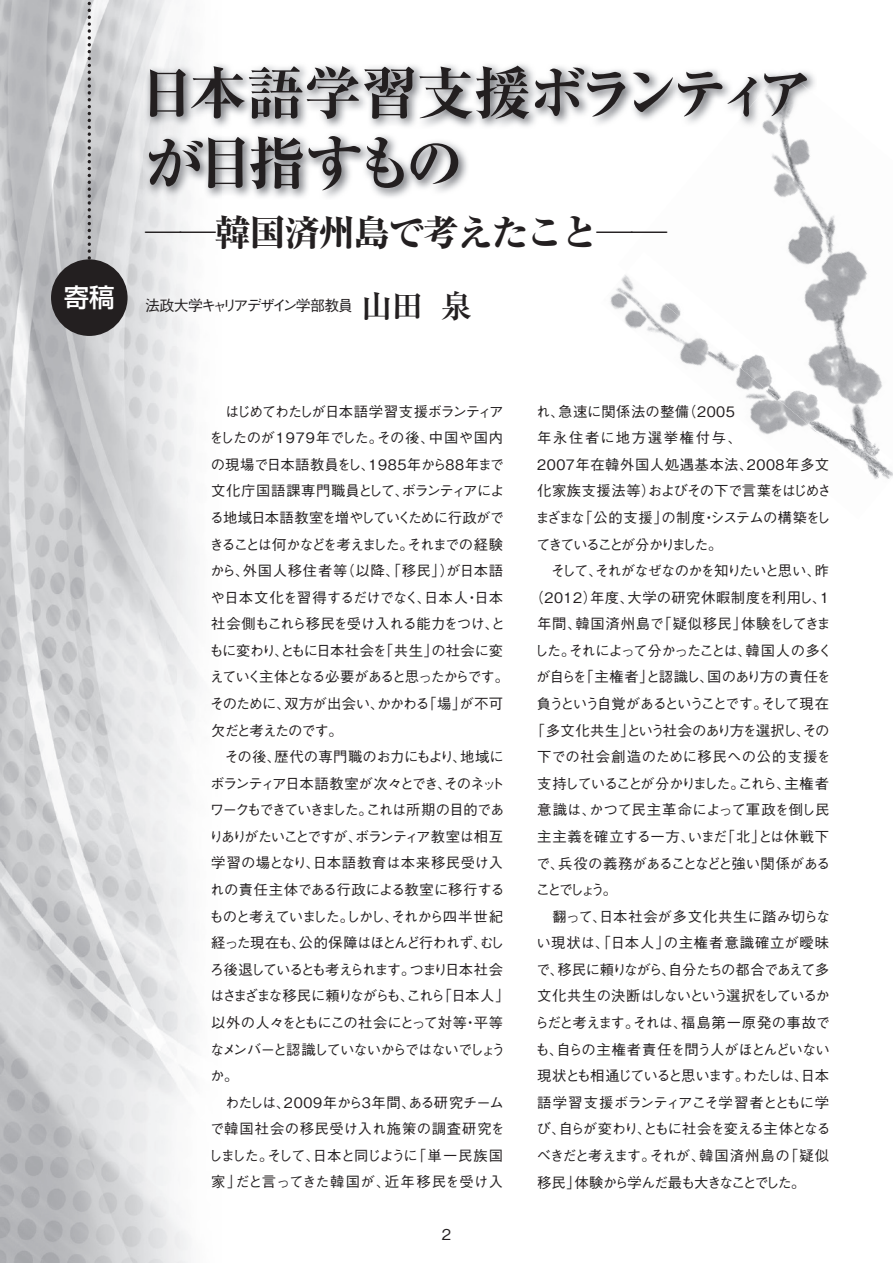
<style>
.page{position:relative;width:893px;height:1263px;background:#fff}
.page>*{position:absolute;margin:0;border:0;box-sizing:border-box;transform-origin:0 0}
.t1{font:700 expanded 57.45px/70.2px "Ryumin Pro";letter-spacing:-.1em;color:#231f20}
.t2{font:800 36.15px "Ryumin Pro";letter-spacing:-.04em;color:#231f20}
.t3{font:500 25.5px "Shin Go Pro";color:#fff}
.t4{font:500 14.85px "Gothic BBB Pro";letter-spacing:-.11em;color:#231f20}
.t5{font:500 14.4px/26.5px "Gothic BBB Pro";letter-spacing:-.05em;color:#231f20}
.t6{font:500 14.4px "Gothic BBB Pro";letter-spacing:.035em;color:#231f20}
.t7{font:500 14.4px "Gothic BBB Pro";letter-spacing:-.08em;color:#231f20}
.t8{font:500 14.4px "Gothic BBB Pro";letter-spacing:-.105em;color:#231f20}
.t9{font:500 14.4px "Gothic BBB Pro";letter-spacing:-.075em;color:#231f20}
.t10{font:500 14.4px "Gothic BBB Pro";letter-spacing:-.01em;color:#231f20}
.t11{font:500 14.4px "Gothic BBB Pro";letter-spacing:-.13em;color:#231f20}
.t12{font:500 14.4px "Gothic BBB Pro";letter-spacing:-.09em;color:#231f20}
.t13{font:500 14.4px "Gothic BBB Pro";letter-spacing:.055em;color:#231f20}
.t14{font:500 14.4px "Gothic BBB Pro";letter-spacing:-.095em;color:#231f20}
.t15{font:500 14.4px "Gothic BBB Pro";letter-spacing:-.015em;color:#231f20}
.t16{font:500 14.4px "Gothic BBB Pro";letter-spacing:.01em;color:#231f20}
.t17{font:500 14.4px "Gothic BBB Pro";letter-spacing:.065em;color:#231f20}
.t18{font:500 14.4px "Gothic BBB Pro";letter-spacing:-.1em;color:#231f20}
.t19{font:500 14.4px "Gothic BBB Pro";letter-spacing:.04em;color:#231f20}
.t20{font:500 14.4px "Gothic BBB Pro";letter-spacing:-.165em;color:#231f20}
.t21{font:500 14.4px "Gothic BBB Pro";letter-spacing:.115em;color:#231f20}
.s1{font-family:"Ryumin Pro";font-weight:700;font-size:31.95px}
</style>
<div class="page">
<img style="left:788px;top:200px;width:62px;height:52px">
<img style="left:610px;top:275px;width:16px;height:48px">
<img style="left:626px;top:252px;width:267px;height:227px">
<img style="left:0;top:0;width:188px;height:104px">
<img style="left:0;top:104px;width:177px;height:1159px">
<img style="left:143px;top:60px;width:529px;height:140px">
<img style="left:672px;top:69px;width:143px;height:131px">
<svg style="left:88px;top:0;width:3px;height:259px"></svg>
<div style="left:51px;top:259px;width:77px;height:77px;background:#231f20;border-radius:50%"></div>
<h3 class="t3" style="left:64px;top:276px;width:53px">寄稿</h3>
<h1 class="t1" style="left:138px;top:54px;width:677px">日本語学習支援ボランティアが目指すもの</h1>
<h2 class="t2" style="left:145px;top:204px;width:523px">──韓国済州島で考えたこと──</h2>
<p class="t4" style="left:145px;top:294px;width:329px">法政大学キャリアデザイン学部教員 <span class="s1">山田 泉</span></p>
<p class="t5" style="left:208px;top:396px;width:303px">　はじめてわたしが日本語学習支援ボランティアをしたのが1979年でした。その後、中国や国内の現場で日本語教員をし、1985年から88年まで文化庁国語課専門職員として、ボランティアによる地域日本語教室を増やしていくために行政ができることは何かなどを考えました。それまでの経験から、外国人移住者等（以降、「移民」）が日本語や日本文化を習得するだけでなく、日本人・日本社会側もこれら移民を受け入れる能力をつけ、ともに変わり、ともに日本社会を「共生」の社会に変えていく主体となる必要があると思ったからです。そのために、双方が出会い、かかわる「場」が不可欠だと考えたのです。<br>　その後、歴代の専門職のお力にもより、地域にボランティア日本語教室が次々とでき、そのネットワークもできていきました。これは所期の目的でありありがたいことですが、ボランティア教室は相互学習の場となり、日本語教育は本来移民受け入れの責任主体である行政による教室に移行するものと考えていました。しかし、それから四半世紀経った現在も、公的保障はほとんど行われず、むしろ後退しているとも考えられます。つまり日本社会はさまざまな移民に頼りながらも、これら「日本人」以外の人々をともにこの社会にとって対等・平等なメンバーと認識していないからではないでしょうか。<br>　わたしは、2009年から３年間、ある研究チームで韓国社会の移民受け入れ施策の調査研究をしました。そして、日本と同じように「単一民族国家」だと言ってきた韓国が、近年移民を受け入</p>
<p class="t6" style="left:536px;top:400px;width:200px">れ、急速に関係法の整備（2005</p>
<p class="t21" style="left:537px;top:426px;width:206px">年永住者に地方選挙権付与、</p>
<p class="t6" style="left:537px;top:453px;width:294px">2007年在韓外国人処遇基本法、2008年多文</p>
<p class="t5" style="left:537px;top:476px;width:296px">化家族支援法等）およびその下で言葉をはじめさ</p>
<p class="t5" style="left:535px;top:502px;width:296px">まざまな「公的支援」の制度・システムの構築をし</p>
<p class="t20" style="left:536px;top:533px;width:188px">てきていることが分かりました。</p>
<p class="t7" style="left:537px;top:559px;width:293px">　そして、それがなぜなのかを知りたいと思い、昨</p>
<p class="t6" style="left:530px;top:586px;width:304px">（2012）年度、大学の研究休暇制度を利用し、１</p>
<p class="t13" style="left:537px;top:612px;width:295px">年間、韓国済州島で「疑似移民」体験をしてきま</p>
<p class="t8" style="left:534px;top:639px;width:300px">した。それによって分かったことは、韓国人の多く</p>
<p class="t5" style="left:536px;top:662px;width:296px">が自らを「主権者」と認識し、国のあり方の責任を</p>
<p class="t11" style="left:537px;top:692px;width:294px">負うという自覚があるということです。そして現在</p>
<p class="t7" style="left:531px;top:719px;width:301px">「多文化共生」という社会のあり方を選択し、その</p>
<p class="t19" style="left:537px;top:745px;width:295px">下での社会創造のために移民への公的支援を</p>
<p class="t8" style="left:537px;top:772px;width:293px">支持していることが分かりました。これら、主権者</p>
<p class="t10" style="left:537px;top:798px;width:294px">意識は、かつて民主革命によって軍政を倒し民</p>
<p class="t10" style="left:537px;top:825px;width:293px">主主義を確立する一方、いまだ「北」とは休戦下</p>
<p class="t5" style="left:536px;top:848px;width:296px">で、兵役の義務があることなどと強い関係がある</p>
<p class="t5" style="left:536px;top:875px;width:83px">ことでしょう。</p>
<p class="t16" style="left:537px;top:905px;width:295px">　翻って、日本社会が多文化共生に踏み切らな</p>
<p class="t17" style="left:536px;top:931px;width:294px">い現状は、「日本人」の主権者意識確立が曖昧</p>
<p class="t5" style="left:536px;top:954px;width:294px">で、移民に頼りながら、自分たちの都合であえて多</p>
<p class="t14" style="left:537px;top:984px;width:294px">文化共生の決断はしないという選択をしているか</p>
<p class="t15" style="left:535px;top:1011px;width:297px">らだと考えます。それは、福島第一原発の事故で</p>
<p class="t9" style="left:535px;top:1037px;width:296px">も、自らの主権者責任を問う人がほとんどいない</p>
<p class="t12" style="left:537px;top:1064px;width:293px">現状とも相通じていると思います。わたしは、日本</p>
<p class="t5" style="left:537px;top:1087px;width:293px">語学習支援ボランティアこそ学習者とともに学</p>
<p class="t9" style="left:537px;top:1117px;width:296px">び、自らが変わり、ともに社会を変える主体となる</p>
<p class="t5" style="left:537px;top:1140px;width:294px">べきだと考えます。それが、韓国済州島の「疑似</p>
<p class="t18" style="left:537px;top:1170px;width:270px">移民」体験から学んだ最も大きなことでした。</p>
<p class="t4" style="left:442px;top:1222px;width:11px">2</p>
</div>
